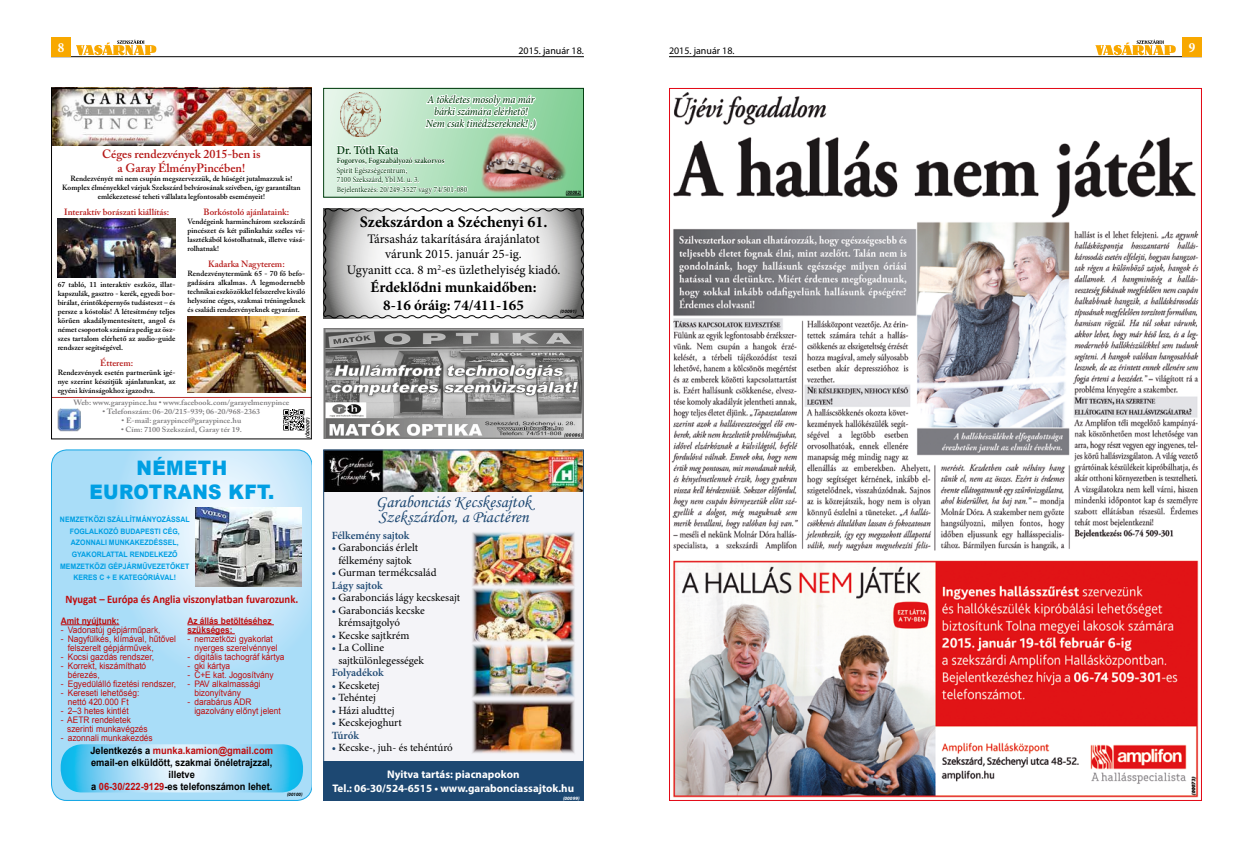
<style>
.page{position:relative;width:1253px;height:859px;background:#fff}
.page>*{position:absolute;margin:0;border:0;box-sizing:border-box;transform-origin:0 0}
.t1{font:900 20px/24px "Arial";letter-spacing:.02em;color:#009fe3;text-align:center;scale:.93 1}
.t2{font:17px/15px "Monotype Corsiva";color:#1d4872}
.t3{font:700 16px "Minion Pro";color:#000}
.t4{font:700 15px/18px "Minion Pro";color:#000;text-align:center}
.t5{font:700 condensed 14px "Minion Pro";color:#fff}
.t6{font:13px/15.6px "Minion Pro";color:#000;text-align:center}
.t7{font:600 12px/14.4px "Adobe Caslon Pro";color:#b51817;text-align:center}
.t8{font:600 12px "Minion Pro";letter-spacing:-.01em;color:#003b0d;scale:.92 1}
.t9{font:700 11.5px "Calibri";color:#c00d0e;scale:.93 1}
.t10{font:11px/12.5px "Minion Pro";letter-spacing:-.005em;color:#000}
.t11{font:700 11px/14px "Myriad Pro";color:#fff;text-align:center}
.t12{font:italic 500 11px/12px "Minion Pro";letter-spacing:-.005em;color:#003b0d;text-align:center;scale:.92 1}
.t13{font:600 11px "Minion Pro";letter-spacing:-.005em;color:#1d4872}
.t14{font:700 10px/11.8px "Arial";color:#000;text-align:center;scale:.93 1}
.t15{font:10px "Myriad Pro";color:#000}
.t16{font:9px/9px "Arial";color:#c00d0e;scale:.93 1}
.t17{font:600 9px "Adobe Caslon Pro";color:#b51817}
.t18{font:700 9px/9px "Arial";color:#c00d0e;scale:.93 1}
.t19{font:8px/9.6px "Minion Pro";color:#003b0d;scale:.92 1}
.t20{font:600 8px "Minion Pro";color:#003b0d;scale:.92 1}
.t21{font:600 7.5px/9px "Adobe Caslon Pro";color:#000;text-align:justify}
.t22{font:600 7.5px "Adobe Caslon Pro";color:#7b797b;scale:1.08 1}
.t23{font:700 7.5px/11.7px "Arial";color:#009fe3;text-align:center;scale:.93 1}
.t24{font:italic 700 5px "Myriad Pro";color:#000}
.t25{font:italic 700 5px "Myriad Pro";color:#000;scale:.92 1}
.t26{font:italic 700 5px "Myriad Pro";color:#fff}
.t27{font:italic 700 5px "Myriad Pro";color:#000;scale:.93 1}
.s1{color:#c00d0e}
.s2{color:#1d4872}
.s3{font-weight:600;color:#1d4872}
</style>
<div class="page">
<hr style="left:51px;top:56px;width:533px;height:1px;background:#000">
<hr style="left:669px;top:56px;width:533px;height:1px;background:#000">
<div style="left:1182px;top:37px;width:20px;height:20px;background:#f8a800"></div>
<div style="left:51px;top:37px;width:20px;height:20px;background:#f8a800"></div>
<svg style="left:1095px;top:40px;width:81px;height:15px"></svg>
<svg style="left:76px;top:40px;width:80px;height:15px"></svg>
<img style="left:671px;top:92px;width:528px;height:706px">
<svg style="left:325px;top:90px;width:257px;height:106px;background:#a1dab0"></svg>
<svg style="left:537px;top:130px;width:33px;height:66px;background:#88a47d"></svg>
<svg style="left:566px;top:195px;width:15px;height:1px"></svg>
<svg style="left:336px;top:90px;width:201px;height:106px"></svg>
<div style="left:323px;top:88px;width:261px;height:110px;border:1px solid #003b0d"></div>
<img style="left:53px;top:90px;width:257px;height:56px">
<img style="left:58px;top:90px;width:121px;height:55px">
<hr style="left:51px;top:397px;width:261px;height:1px;background:#b51817">
<div style="left:51px;top:88px;width:261px;height:351px;border:1px solid #000"></div>
<svg style="left:283px;top:409px;width:22px;height:22px"></svg>
<img style="left:58px;top:409px;width:22px;height:22px">
<img style="left:57px;top:219px;width:118px;height:59px">
<img style="left:187px;top:317px;width:118px;height:75px">
<svg style="left:323px;top:208px;width:261px;height:110px"></svg>
<img style="left:323px;top:329px;width:261px;height:110px">
<img style="left:325px;top:451px;width:257px;height:41px">
<div style="left:323px;top:492px;width:261px;height:309px;background:#f4f4f8"></div>
<div style="left:323px;top:762px;width:261px;height:39px;background:#1d4872"></div>
<img style="left:472px;top:532px;width:103px;height:221px">
<div style="left:323px;top:449px;width:261px;height:352px;border:1px solid #1d4872"></div>
<svg style="left:51px;top:449px;width:261px;height:352px;background:#b3e0f7"></svg>
<img style="left:196px;top:507px;width:105px;height:80px">
<hr style="left:61px;top:624px;width:58px;height:1px;background:#c00d0e">
<hr style="left:187px;top:624px;width:87px;height:1px;background:#c00d0e">
<hr style="left:187px;top:633px;width:48px;height:1px;background:#c00d0e">
<svg style="left:61px;top:744px;width:242px;height:48px;background:#96d9f5"></svg>
<h3 class="t5" style="left:58px;top:38px;width:8px">8</h3>
<h3 class="t15" style="left:518px;top:45px;width:67px">2015. január 18.</h3>
<h3 class="t15" style="left:669px;top:45px;width:67px">2015. január 18.</h3>
<h3 class="t5" style="left:1189px;top:38px;width:8px">9</h3>
<h3 class="t12" style="left:426px;top:94px;width:121px">A tökéletes mosoly ma már bárki számára elérhető!<br>Nem csak tinédzsereknek! ;)</h3>
<h3 class="t7" style="left:102px;top:146px;width:160px">Céges rendezvények 2015-ben is a Garay ÉlményPincében!</h3>
<p class="t21" style="left:62px;top:174px;width:240px;text-align:center">Rendezvényét mi nem csupán megszervezzük, de hűségét jutalmazzuk is!<br>Komplex élményekkel várjuk Szekszárd belvárosának szívében, így garantáltan emlékezetessé teheti vállalata legfontosabb eseményeit!</p>
<p class="t17" style="left:64px;top:206px;width:106px">Interaktív borászati kiállítás:</p>
<p class="t17" style="left:204px;top:206px;width:87px">Borkóstoló ajánlataink:</p>
<p class="t21" style="left:187px;top:217px;width:119px">Vendégeink harminchárom szekszárdi pincészet és két pálinkaház széles vá&shy;lasztékából kóstolhatnak, illetve vásá&shy;rolhatnak!</p>
<p class="t17" style="left:208px;top:258px;width:78px">Kadarka Nagyterem:</p>
<p class="t21" style="left:187px;top:268px;width:119px">Rendezvénytermünk 65 - 70 fő befo&shy;gadására alkalmas. A legmodernebb technikai eszközökkel felszerelve kiváló helyszíne céges, szakmai tréningeknek és családi rendezvényeknek egyaránt.</p>
<p class="t21" style="left:58px;top:280px;width:119px">67 tabló, 11 interaktív eszköz, illat&shy;kapszulák, gasztro - kerék, egyedi bor&shy;bírálat, érintőképernyős tudásteszt – és persze a kóstolás! A létesítmény teljes körűen akadálymentesített, angol és német csoportok számára pedig az ösz&shy;szes tartalom elérhető az audio-guide rendszer segítségével.</p>
<p class="t17" style="left:100px;top:357px;width:34px">Étterem:</p>
<p class="t21" style="left:58px;top:367px;width:119px">Rendezvények esetén partnerünk igé&shy;nye szerint készítjük ajánlatunkat, az egyéni kívánságokhoz igazodva.</p>
<p class="t22" style="left:74px;top:398px;width:201px">Web: www.garaypince.hu • www.facebook.com/garayelmenypince</p>
<p class="t22" style="left:103px;top:407px;width:147px">• Telefonszám: 06-20/215-939; 06-20/968-2363</p>
<p class="t22" style="left:122px;top:416px;width:112px">• E-mail: garaypince@garaypince.hu</p>
<p class="t22" style="left:121px;top:425px;width:114px">• Cím: 7100 Szekszárd, Garay tér 19.</p>
<p class="t24" style="left:305px;top:438px;width:22px;rotate:-90deg">(Ö00007)</p>
<h1 class="t1" style="left:89px;top:455px;width:200px">NÉMETH<br>EUROTRANS KFT.</h1>
<p class="t23" style="left:60px;top:513px;width:141px">NEMZETKÖZI SZÁLLÍTMÁNYOZÁSSAL<br>FOGLALKOZÓ BUDAPESTI CÉG,<br>AZONNALI MUNKAKEZDÉSSEL,<br>GYAKORLATTAL RENDELKEZŐ<br>MEMZETKÖZI GÉPJÁRMŰVEZETŐKET<br>KERES C + E KATEGÓRIÁVAL!</p>
<h3 class="t9" style="left:65px;top:591px;width:252px">Nyugat – Európa és Anglia viszonylatban fuvarozunk.</h3>
<p class="t18" style="left:61px;top:616px;width:64px">Amit nyújtunk:</p>
<p class="t16" style="left:61px;top:625px;width:109px">- Vadonatúj gépjárműpark,</p>
<p class="t16" style="left:68px;top:634px;width:118px;text-indent:-7px">- Nagyfülkés, klímával, hűtővel felszerelt gépjárművek,</p>
<p class="t16" style="left:61px;top:652px;width:102px">- Kocsi gazdás rendszer,</p>
<p class="t16" style="left:68px;top:661px;width:86px;text-indent:-7px">- Korrekt, kiszámítható bérezés,</p>
<p class="t16" style="left:61px;top:679px;width:125px">- Egyedülálló fizetési rendszer,</p>
<p class="t16" style="left:61px;top:688px;width:86px;text-align:center">- Kereseti lehetőség: nettó 420.000 Ft</p>
<p class="t16" style="left:61px;top:706px;width:74px">- 2–3 hetes kintlét</p>
<p class="t16" style="left:67px;top:715px;width:88px;text-indent:-7px">- AETR rendeletek szerinti munkavégzés</p>
<p class="t16" style="left:61px;top:733px;width:100px">- azonnali munkakezdés</p>
<p class="t18" style="left:187px;top:616px;width:92px">Az állás betöltéséhez szükséges:</p>
<p class="t16" style="left:194px;top:634px;width:91px;text-indent:-7px">- nemzetközi gyakorlat nyerges szerelvénnyel</p>
<p class="t16" style="left:187px;top:652px;width:106px">- digitális tachográf kártya</p>
<p class="t16" style="left:187px;top:661px;width:47px">- gki kártya</p>
<p class="t16" style="left:187px;top:670px;width:94px">- C+E kat. Jogosítvány</p>
<p class="t16" style="left:194px;top:679px;width:73px;text-indent:-7px">- PAV alkalmassági bizonyítvány</p>
<p class="t16" style="left:194px;top:697px;width:94px;text-indent:-7px">- darabárus ADR igazolvány előnyt jelent</p>
<h3 class="t14" style="left:90px;top:745px;width:198px">Jelentkezés a <span class="s1">munka.kamion@gmail.com </span>email-en elküldött, szakmai önéletrajzzal, illetve<br>a <span class="s1">06-30/222-9129</span>-es telefonszámon lehet.</h3>
<p class="t27" style="left:287px;top:791px;width:18px">(00100)</p>
<h3 class="t8" style="left:337px;top:141px;width:69px">Dr. Tóth Kata</h3>
<p class="t20" style="left:337px;top:155px;width:119px">Fogorvos, Fogszabályozó szakorvos</p>
<p class="t19" style="left:337px;top:165px;width:143px">Spirit Egészségcentrum,<br>7100 Szekszárd, Ybl M. u. 3.<br>Bejelentkezés: 20/249-3527 vagy 74/501-080</p>
<p class="t25" style="left:566px;top:190px;width:18px">(00082)</p>
<h3 class="t3" style="left:360px;top:211px;width:189px">Szekszárdon a Széchenyi 61.</h3>
<h3 class="t6" style="left:347px;top:231px;width:215px">Társasház takarítására árajánlatot<br>várunk 2015. január 25-ig.<br>Ugyanitt cca. 8 m<sup>2</sup>-es üzlethelyiség kiadó.</h3>
<h3 class="t4" style="left:371px;top:278px;width:167px">Érdeklődni munkaidőben:<br>8-16 óráig: 74/411-165</h3>
<p class="t24" style="left:560px;top:308px;width:18px">(00091)</p>
<h2 class="t2" style="left:376px;top:494px;width:157px">Garabonciás Kecskesajtok<br>Szekszárdon, a Piactéren</h2>
<h3 class="t13" style="left:332px;top:527px;width:79px">Félkemény sajtok</h3>
<h3 class="t10" style="left:332px;top:541px;width:88px;text-align:center"><span class="s2">•</span> Garabonciás érlelt félkemény sajtok</h3>
<h3 class="t10" style="left:332px;top:566px;width:106px"><span class="s2">•</span> Gurman termékcsalád<br><span class="s3">Lágy sajtok</span></h3>
<h3 class="t10" style="left:332px;top:591px;width:130px"><span class="s2">•</span> Garabonciás lágy kecskesajt</h3>
<h3 class="t10" style="left:338px;top:604px;width:88px;text-indent:-7px"><span class="s2">•</span> Garabonciás kecske krémsajtgolyó</h3>
<h3 class="t10" style="left:332px;top:629px;width:79px"><span class="s2">•</span> Kecske sajtkrém</h3>
<h3 class="t10" style="left:338px;top:641px;width:87px;text-indent:-7px"><span class="s2">•</span> La Colline sajtkülönlegességek</h3>
<h3 class="t13" style="left:332px;top:665px;width:54px">Folyadékok</h3>
<h3 class="t10" style="left:332px;top:679px;width:50px"><span class="s2">•</span> Kecsketej</h3>
<h3 class="t10" style="left:332px;top:691px;width:46px"><span class="s2">•</span> Tehéntej</h3>
<h3 class="t10" style="left:332px;top:704px;width:64px"><span class="s2">•</span> Házi aludttej</h3>
<h3 class="t10" style="left:332px;top:716px;width:72px"><span class="s2">•</span> Kecskejoghurt<br><span class="s3">Túrók</span></h3>
<h3 class="t10" style="left:332px;top:741px;width:123px"><span class="s2">•</span> Kecske-, juh- és tehéntúró</h3>
<h3 class="t11" style="left:332px;top:767px;width:243px">Nyitva tartás: piacnapokon<br>Tel.: 06-30/524-6515 • www.garabonciassajtok.hu</h3>
<p class="t26" style="left:563px;top:795px;width:18px">(00099)</p>
</div>
